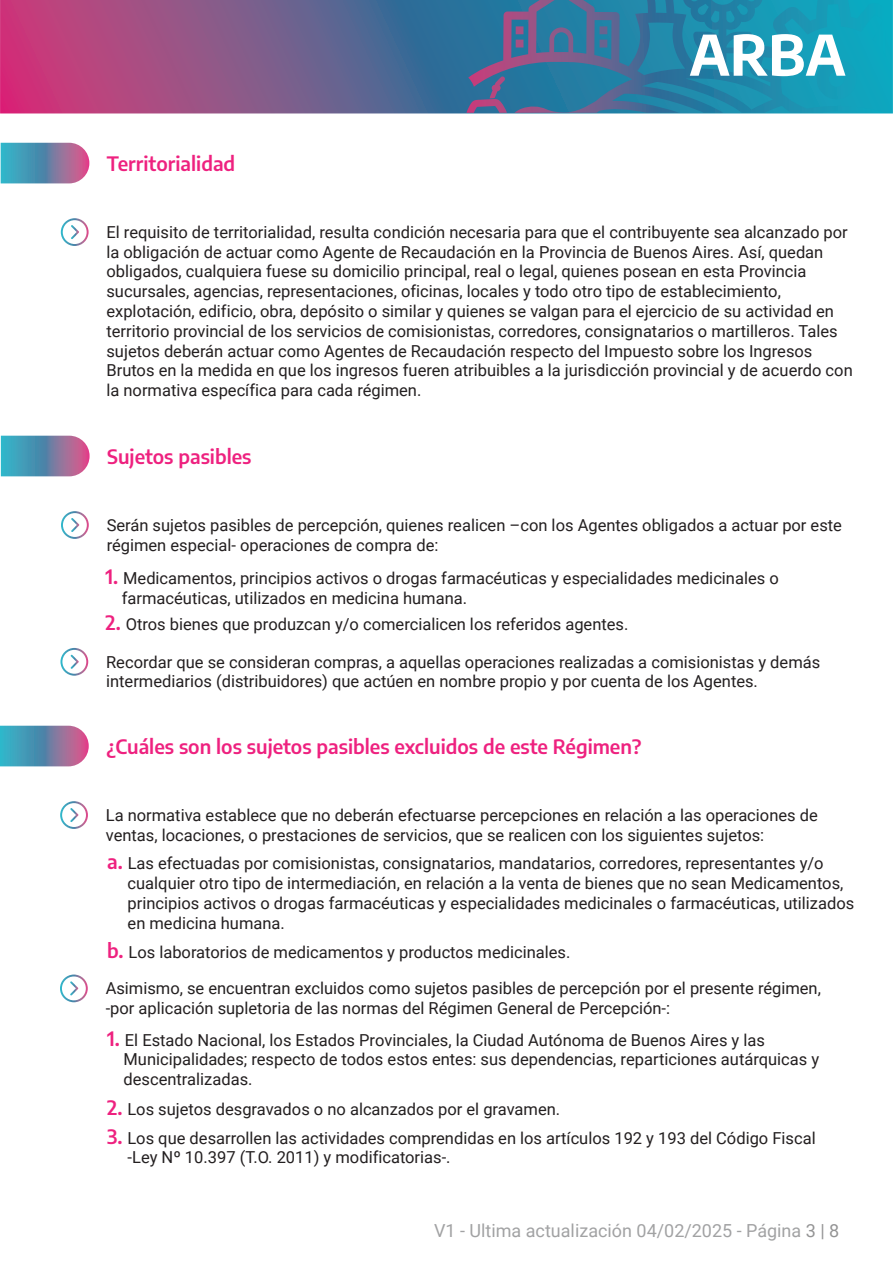
<style>
.page{position:relative;width:893px;height:1263px;background:#fff}
.page>*{position:absolute;margin:0;border:0;box-sizing:border-box;transform-origin:0 0}
.t1{font:600 19.5px "Encode Sans";color:#ee217f}
.t2{font:18px "Roboto";color:rgb(87 88 90/.8)}
.t3{font:16.5px/19.8px "Roboto";color:#231f20}
.s1{font-family:"Encode Sans";font-weight:600;font-size:19.5px;color:#ee217f}
.s2{color:rgb(62 62 63/.8)}
</style>
<div class="page">
<svg style="left:0;top:0;width:893px;height:113px;background:#656592"></svg>
<svg style="left:635px;top:0;width:210px;height:86px"></svg>
<svg style="left:1px;top:143px;width:88px;height:40px;background:#728bad"></svg>
<svg style="left:61px;top:218px;width:28px;height:28px"></svg>
<svg style="left:1px;top:436px;width:89px;height:40px;background:#738cae"></svg>
<svg style="left:61px;top:511px;width:28px;height:28px"></svg>
<svg style="left:60px;top:648px;width:28px;height:28px"></svg>
<svg style="left:0;top:726px;width:89px;height:40px;background:#738cae"></svg>
<svg style="left:60px;top:801px;width:28px;height:28px"></svg>
<svg style="left:60px;top:974px;width:28px;height:28px"></svg>
<p class="t1" style="left:107px;top:149px;width:130px">Territorialidad</p>
<p class="t3" style="left:106px;top:221px;width:748px">El requisito de territorialidad, resulta condición necesaria para que el contribuyente sea alcanzado por la obligación de actuar como Agente de Recaudación en la Provincia de Buenos Aires. Así, quedan obligados, cualquiera fuese su domicilio principal, real o legal, quienes posean en esta Provincia sucursales, agencias, representaciones, oficinas, locales y todo otro tipo de establecimiento, explotación, edificio, obra, depósito o similar y quienes se valgan para el ejercicio de su actividad en territorio provincial de los servicios de comisionistas, corredores, consignatarios o martilleros. Tales sujetos deberán actuar como Agentes de Recaudación respecto del Impuesto sobre los Ingresos Brutos en la medida en que los ingresos fueren atribuibles a la jurisdicción provincial y de acuerdo con la normativa específica para cada régimen.</p>
<p class="t1" style="left:107px;top:442px;width:146px">Sujetos pasibles</p>
<p class="t3" style="left:107px;top:514px;width:737px">Serán sujetos pasibles de percepción, quienes realicen –con los Agentes obligados a actuar por este régimen especial- operaciones de compra de:</p>
<p class="t3" style="left:122px;top:568px;width:658px;text-indent:-16px"><span class="s1">1.</span> Medicamentos, principios activos o drogas farmacéuticas y especialidades medicinales o farmacéuticas, utilizados en medicina humana.</p>
<p class="t3" style="left:105px;top:614px;width:524px"><span class="s1">2.</span> Otros bienes que produzcan y/o comercialicen los referidos agentes.</p>
<p class="t3" style="left:106px;top:651px;width:716px">Recordar que se consideran compras, a aquellas operaciones realizadas a comisionistas y demás intermediarios (distribuidores) que actúen en nombre propio y por cuenta de los Agentes.</p>
<p class="t1" style="left:107px;top:733px;width:536px">¿Cuáles son los sujetos pasibles excluidos de este Régimen?</p>
<p class="t3" style="left:106px;top:804px;width:713px">La normativa establece que no deberán efectuarse percepciones en relación a las operaciones de ventas, locaciones, o prestaciones de servicios, que se realicen con los siguientes sujetos:</p>
<p class="t3" style="left:128px;top:853px;width:728px;text-indent:-20px"><span class="s1">a.</span> Las efectuadas por comisionistas, consignatarios, mandatarios, corredores, representantes y/o cualquier otro tipo de intermediación, en relación a la venta de bienes que no sean Medicamentos, principios activos o drogas farmacéuticas y especialidades medicinales o farmacéuticas, utilizados en medicina humana.</p>
<p class="t3" style="left:106px;top:934px;width:717px;line-height:36px"><span class="s1">b.</span> Los laboratorios de medicamentos y productos medicinales.<br>Asimismo, se encuentran excluidos como sujetos pasibles de percepción por el presente régimen,</p>
<p class="t3" style="left:106px;top:997px;width:566px">-por aplicación supletoria de las normas del Régimen General de Percepción-:</p>
<p class="t3" style="left:124px;top:1029px;width:697px;text-indent:-16px"><span class="s1">1.</span> El Estado Nacional, los Estados Provinciales, la Ciudad Autónoma de Buenos Aires y las<br>Municipalidades; respecto de todos estos entes: sus dependencias, reparticiones autárquicas y descentralizadas.</p>
<p class="t3" style="left:107px;top:1099px;width:455px"><span class="s1">2.</span> Los sujetos desgravados o no alcanzados por el gravamen.</p>
<p class="t3" style="left:128px;top:1127px;width:690px;text-indent:-20px"><span class="s1">3.</span> Los que desarrollen las actividades comprendidas en los artículos 192 y 193 del Código Fiscal -Ley Nº 10.397 (T.O. 2011) y modificatorias-.</p>
<p class="t2" style="left:434px;top:1218px;width:407px">V1 - Ultima actualización 04/02/2025 - Página <span class="s2">3 | 8</span></p>
</div>
